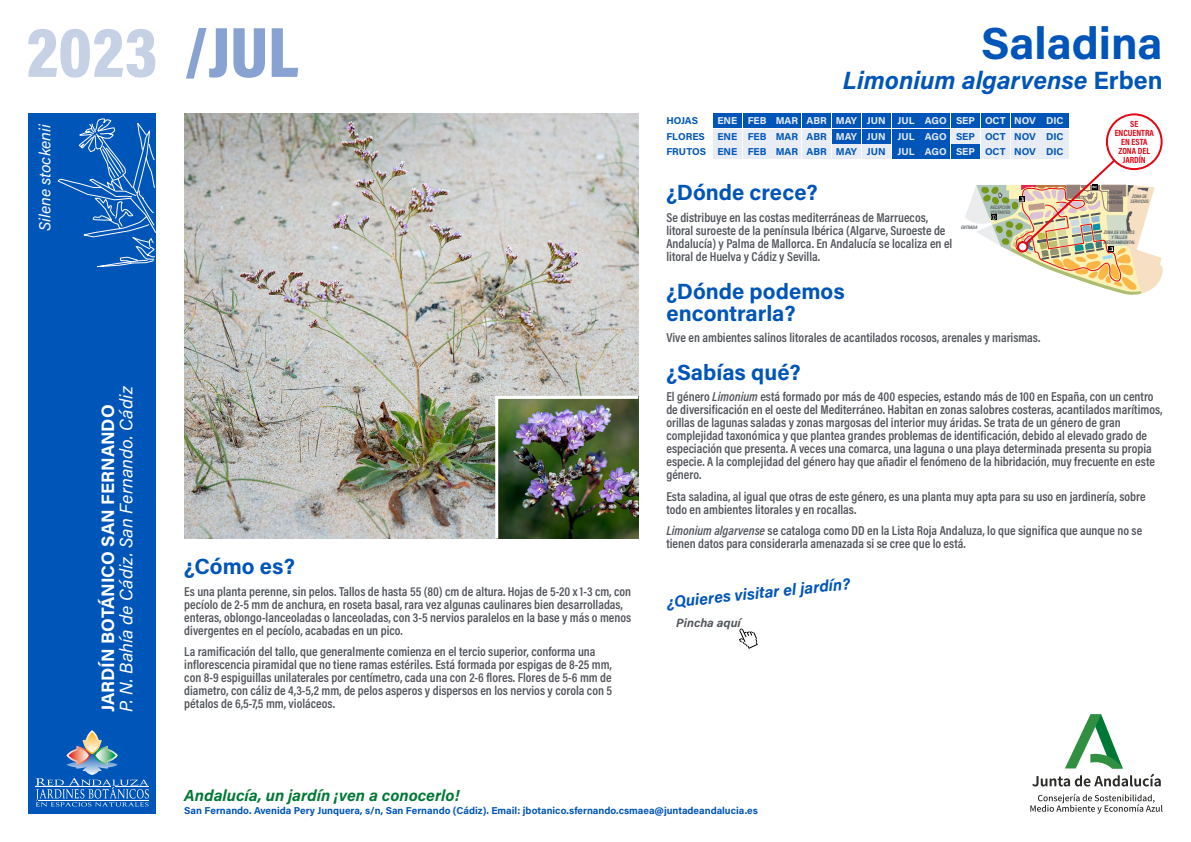
<style>
.page{position:relative;width:1191px;height:842px;background:#fff}
.page>*{position:absolute;margin:0;border:0;box-sizing:border-box;transform-origin:0 0}
.t1{font:900 72px "Acumin Pro Cond";color:#c6d1e6}
.t2{font:700 45px "Acumin Pro";letter-spacing:-.005em;color:#0055b8}
.t3{font:italic 700 25px "Acumin Pro";color:#0055b8}
.t4{font:700 22px/22px "Acumin Pro";color:#0055b8}
.t5{font:italic 18px "Acumin Pro";color:#fff}
.t6{font:700 18px "Acumin Pro";color:#fff}
.t7{font:italic 700 16px "Acumin Pro";color:#007835}
.t8{font:italic 700 16px "Acumin Pro";color:#0055b8}
.t9{font:italic 16px "Acumin Pro";color:#fff}
.t10{font:600 13px/13px "Acumin Pro Cond";color:#52555b}
.t11{font:italic 700 12px "Acumin Pro";color:#52555b}
.t12{font:700 10px/15.6px "Acumin Pro";color:#0055b8;text-align:justify}
.t13{font:700 9px/9px "Acumin Pro Cond";color:#e30613;text-align:center}
.t14{font:italic 600 5px/5px "Acumin Pro Cond";color:#52555b}
.s1{color:#88a2d1}
.s2{font-style:normal}
.s3{color:#e8ecf5}
.s4{font-style:italic}
</style>
<div class="page">
<div style="left:28px;top:113px;width:128px;height:701px;background:#0055b8"></div>
<hr style="left:35px;top:787px;width:76px;height:1px;background:#fff">
<svg style="left:36px;top:730px;width:113px;height:76px"></svg>
<svg style="left:57px;top:118px;width:99px;height:150px"></svg>
<svg style="left:965px;top:113px;width:198px;height:182px"></svg>
<div style="left:1018px;top:242px;width:9px;height:9px;background:#fff;border-radius:50%"></div>
<div style="left:1017px;top:241px;width:11px;height:11px;border:2px solid #e30613;border-radius:50%"></div>
<div style="left:1106px;top:113px;width:56px;height:57px;background:#fff;border:2px solid #e30613;border-radius:50%"></div>
<svg style="left:1032px;top:714px;width:128px;height:72px"></svg>
<svg style="left:1030px;top:794px;width:132px;height:20px"></svg>
<div style="left:713px;top:113px;width:28px;height:15px;background:#0055b8"></div>
<div style="left:743px;top:113px;width:28px;height:15px;background:#0055b8"></div>
<div style="left:772px;top:113px;width:29px;height:15px;background:#0055b8"></div>
<div style="left:802px;top:113px;width:29px;height:15px;background:#0055b8"></div>
<div style="left:832px;top:113px;width:28px;height:15px;background:#0055b8"></div>
<div style="left:862px;top:113px;width:28px;height:15px;background:#0055b8"></div>
<div style="left:891px;top:113px;width:29px;height:15px;background:#0055b8"></div>
<div style="left:921px;top:113px;width:29px;height:15px;background:#0055b8"></div>
<div style="left:951px;top:113px;width:28px;height:15px;background:#0055b8"></div>
<div style="left:981px;top:113px;width:28px;height:15px;background:#0055b8"></div>
<div style="left:1011px;top:113px;width:28px;height:15px;background:#0055b8"></div>
<div style="left:1040px;top:113px;width:29px;height:15px;background:#0055b8"></div>
<div style="left:713px;top:129px;width:28px;height:14px;background:#e8ecf5"></div>
<div style="left:743px;top:129px;width:28px;height:14px;background:#e8ecf5"></div>
<div style="left:772px;top:129px;width:29px;height:14px;background:#e8ecf5"></div>
<div style="left:802px;top:129px;width:29px;height:14px;background:#e8ecf5"></div>
<div style="left:832px;top:129px;width:28px;height:14px;background:#0055b8"></div>
<div style="left:862px;top:129px;width:28px;height:14px;background:#0055b8"></div>
<div style="left:891px;top:129px;width:29px;height:14px;background:#0055b8"></div>
<div style="left:921px;top:129px;width:29px;height:14px;background:#0055b8"></div>
<div style="left:951px;top:129px;width:28px;height:14px;background:#e8ecf5"></div>
<div style="left:981px;top:129px;width:28px;height:14px;background:#e8ecf5"></div>
<div style="left:1011px;top:129px;width:28px;height:14px;background:#e8ecf5"></div>
<div style="left:1040px;top:129px;width:29px;height:14px;background:#e8ecf5"></div>
<div style="left:713px;top:145px;width:28px;height:14px;background:#e8ecf5"></div>
<div style="left:743px;top:145px;width:28px;height:14px;background:#e8ecf5"></div>
<div style="left:772px;top:145px;width:29px;height:14px;background:#e8ecf5"></div>
<div style="left:802px;top:145px;width:29px;height:14px;background:#e8ecf5"></div>
<div style="left:832px;top:145px;width:28px;height:14px;background:#e8ecf5"></div>
<div style="left:862px;top:145px;width:28px;height:14px;background:#e8ecf5"></div>
<div style="left:891px;top:145px;width:29px;height:14px;background:#0055b8"></div>
<div style="left:921px;top:145px;width:29px;height:14px;background:#0055b8"></div>
<div style="left:951px;top:145px;width:28px;height:14px;background:#0055b8"></div>
<div style="left:981px;top:145px;width:28px;height:14px;background:#e8ecf5"></div>
<div style="left:1011px;top:145px;width:28px;height:14px;background:#e8ecf5"></div>
<div style="left:1040px;top:145px;width:29px;height:14px;background:#e8ecf5"></div>
<img style="left:184px;top:113px;width:454px;height:426px">
<img style="left:494px;top:394px;width:145px;height:145px">
<svg style="left:739px;top:628px;width:19px;height:21px"></svg>
<h1 class="t1" style="left:27px;top:5px;width:274px">2023 <span class="s1">/JUL</span></h1>
<h2 class="t2" style="left:981px;top:12px;width:183px">Saladina</h2>
<h3 class="t3" style="left:843px;top:63px;width:321px">Limonium algarvense <span class="s2">Erben</span></h3>
<p class="t12" style="left:666px;top:112px;width:33px">HOJAS</p>
<p class="t12" style="left:666px;top:112px;width:399px;text-indent:51px"><span class="s3">ENE FEB MAR ABR MAY JUN JUL AGO SEP OCT NOV DIC </span>FLORES ENE FEB MAR ABR <span class="s3">MAY JUN JUL AGO</span> SEP OCT NOV DIC FRUTOS ENE FEB MAR ABR MAY JUN <span class="s3">JUL AGO SEP</span> OCT NOV DIC</p>
<p class="t9" style="left:34px;top:231px;width:109px;rotate:-90deg">Silene stockenii</p>
<p class="t13" style="left:1114px;top:119px;width:41px">SE<br>ENCUENTRA<br>EN ESTA<br>ZONA DEL<br>JARDÍN</p>
<h3 class="t4" style="left:666px;top:181px;width:153px">¿Dónde crece?</h3>
<p class="t10" style="left:666px;top:211px;width:287px">Se distribuye en las costas mediterráneas de Marruecos, litoral suroeste de la península Ibérica (Algarve, Suroeste de Andalucía) y Palma de Mallorca. En Andalucía se localiza en el litoral de Huelva y Cádiz y Sevilla.</p>
<h3 class="t4" style="left:666px;top:279px;width:180px">¿Dónde podemos encontrarla?</h3>
<p class="t10" style="left:666px;top:331px;width:375px">Vive en ambientes salinos litorales de acantilados rocosos, arenales y marismas.</p>
<h3 class="t4" style="left:666px;top:360px;width:136px">¿Sabías qué?</h3>
<p class="t10" style="left:666px;top:390px;width:498px">El género <span class="s4">Limonium</span> está formado por más de 400 especies, estando más de 100 en España, con un centro de diversificación en el oeste del Mediterráneo. Habitan en zonas salobres costeras, acantilados marítimos, orillas de lagunas saladas y zonas margosas del interior muy áridas. Se trata de un género de gran complejidad taxonómica y que plantea grandes problemas de identificación, debido al elevado grado de especiación que presenta. A veces una comarca, una laguna o una playa determinada presenta su propia especie. A la complejidad del género hay que añadir el fenómeno de la hibridación, muy frecuente en este género.</p>
<p class="t10" style="left:666px;top:489px;width:480px">Esta saladina, al igual que otras de este género, es una planta muy apta para su uso en jardinería, sobre todo en ambientes litorales y en rocallas.</p>
<p class="t10" style="left:666px;top:524px;width:477px"><span class="s4">Limonium algarvense</span> se cataloga como DD en la Lista Roja Andaluza, lo que significa que aunque no se tienen datos para considerarla amenazada si se cree que lo está.</p>
<p class="t14" style="left:1107px;top:190px;width:17px">OFICINA<br>PARQUE<br>NATURAL</p>
<p class="t14" style="left:1130px;top:194px;width:20px;text-align:center">ZONA DE<br>SERVICIOS</p>
<p class="t14" style="left:1103px;top:230px;width:33px;text-align:center">ZONA DE VIVEROS<br>Y TALLER<br>MEDIOAMBIENTAL</p>
<p class="t14" style="left:990px;top:204px;width:21px">RECEPCIÓN<br>VISITANTES</p>
<p class="t14" style="left:961px;top:224px;width:18px">ENTRADA</p>
<h3 class="t5" style="left:113px;top:712px;width:328px;rotate:-90deg">P. N. Bahía de Cádiz. San Fernando. Cádiz</h3>
<h3 class="t6" style="left:95px;top:712px;width:309px;rotate:-90deg">JARDÍN BOTÁNICO SAN FERNANDO</h3>
<h3 class="t4" style="left:184px;top:555px;width:112px">¿Cómo es?</h3>
<p class="t10" style="left:184px;top:585px;width:448px">Es una planta perenne, sin pelos. Tallos de hasta 55 (80) cm de altura. Hojas de 5-20 x 1-3 cm, con pecíolo de 2-5 mm de anchura, en roseta basal, rara vez algunas caulinares bien desarrolladas, enteras, oblongo-lanceoladas o lanceoladas, con 3-5 nervios paralelos en la base y más o menos divergentes en el pecíolo, acabadas en un pico.</p>
<p class="t10" style="left:184px;top:645px;width:429px">La ramificación del tallo, que generalmente comienza en el tercio superior, conforma una inflorescencia piramidal que no tiene ramas estériles. Está formada por espigas de 8-25 mm, con 8-9 espiguillas unilaterales por centímetro, cada una con 2-6 flores. Flores de 5-6 mm de diametro, con cáliz de 4,3-5,2 mm, de pelos asperos y dispersos en los nervios y corola con 5 pétalos de 6,5-7,5 mm, violáceos.</p>
<p class="t8" style="left:666px;top:591px;width:185px;rotate:-6deg">¿Quieres visitar el jardín?</p>
<p class="t11" style="left:676px;top:615px;width:66px">Pincha aquí</p>
<p class="t7" style="left:184px;top:784px;width:277px">Andalucía, un jardín ¡ven a conocerlo!</p>
<p class="t12" style="left:184px;top:802px;width:575px">San Fernando. Avenida Pery Junquera, s/n, San Fernando (Cádiz). Email: jbotanico.sfernando.csmaea@juntadeandalucia.es</p>
</div>
